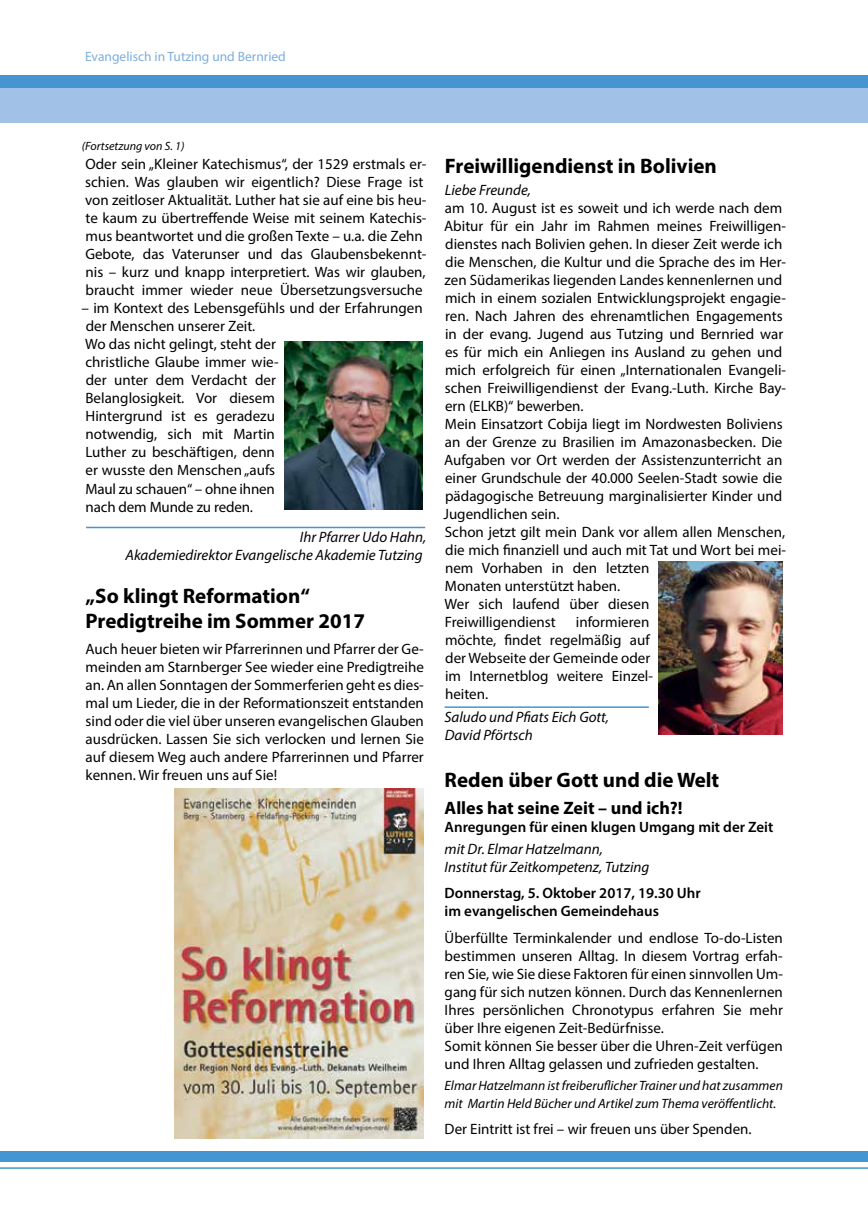
<style>
.page{position:relative;width:868px;height:1212px;background:#fff}
.page>*{position:absolute;margin:0;border:0;box-sizing:border-box;transform-origin:0 0}
.t1{font:700 21px/25.2px "Myriad Pro";color:#000}
.t2{font:700 18px "Myriad Pro";color:#000}
.t3{font:15px/18px "Myriad Pro";color:#000}
.t4{font:italic 15px/18px "Myriad Pro";color:#000}
.t5{font:600 15px/18px "Myriad Pro";color:#000}
.t6{font:italic 13.5px/18px "Myriad Pro";color:#000}
.t7{font:13.5px "Myriad Pro";color:#7eaedd}
.t8{font:italic 12px "Myriad Pro";color:#000}
</style>
<div class="page">
<div style="left:0;top:75px;width:867px;height:22px;background:#4495d1"></div>
<div style="left:0;top:88px;width:867px;height:34px;background:#a1c1e6"></div>
<div style="left:0;top:1152px;width:867px;height:10px;background:#4495d1"></div>
<hr style="left:0;top:1167px;width:867px;height:2px;background:#4495d1">
<img style="left:174px;top:789px;width:249px;height:349px">
<img style="left:284px;top:341px;width:138px;height:169px">
<hr style="left:444px;top:706px;width:204px;height:2px;background:#4495d1">
<hr style="left:86px;top:527px;width:339px;height:1px;background:#4495d1">
<img style="left:658px;top:561px;width:124px;height:173px">
<p class="t7" style="left:85px;top:48px;width:202px">Evangelisch in Tutzing und Bernried</p>
<p class="t8" style="left:82px;top:138px;width:104px">(Fortsetzung von S. 1)</p>
<p class="t3" style="left:85px;top:155px;width:343px">Oder sein „Kleiner Katechismus“, der 1529 erstmals er&shy;schien. Was glauben wir eigentlich? Diese Frage ist von zeitloser Aktualität. Luther hat sie auf eine bis heu&shy;te kaum zu übertreffende Weise mit seinem Katechis&shy;mus beantwortet und die großen Texte – u.a. die Zehn Gebote, das Vaterunser und das Glaubensbekennt&shy;nis – kurz und knapp interpretiert. Was wir glauben, braucht immer wieder neue Übersetzungsversuche</p>
<p class="t3" style="left:81px;top:299px;width:343px">– im Kontext des Lebensgefühls und der Erfahrungen der Menschen unserer Zeit.<br>Wo das nicht gelingt, steht der<br>christliche Glaube immer wie-<br>der unter dem Verdacht der<br>Belanglosigkeit. Vor diesem<br>Hintergrund ist es geradezu<br>notwendig, sich mit Martin<br>Luther zu beschäftigen, denn<br>er wusste den Menschen „aufs<br>Maul zu schauen“ – ohne ihnen<br>nach dem Munde zu reden.</p>
<p class="t4" style="left:125px;top:528px;width:302px;text-align:right">Ihr Pfarrer Udo Hahn,<br>Akademiedirektor Evangelische Akademie Tutzing</p>
<h1 class="t1" style="left:86px;top:582px;width:281px">„So klingt Reformation“<br>Predigtreihe im Sommer 2017</h1>
<p class="t3" style="left:86px;top:640px;width:340px;text-align:justify">Auch heuer bieten wir Pfarrerinnen und Pfarrer der Ge&shy;meinden am Starnberger See wieder eine Predigtreihe an. An allen Sonntagen der Sommerferien geht es dies&shy;mal um Lieder, die in der Reformationszeit entstanden sind oder die viel über unseren evangelischen Glauben ausdrücken. Lassen Sie sich verlocken und lernen Sie auf diesem Weg auch andere Pfarrerinnen und Pfarrer kennen. Wir freuen uns auf Sie!</p>
<h1 class="t1" style="left:445px;top:153px;width:273px">Freiwilligendienst in Bolivien</h1>
<p class="t4" style="left:445px;top:181px;width:87px">Liebe Freunde,</p>
<p class="t3" style="left:443px;top:199px;width:344px">am 10. August ist es soweit und ich werde nach dem Abitur für ein Jahr im Rahmen meines Freiwilligen&shy;dienstes nach Bolivien gehen. In dieser Zeit werde ich die Menschen, die Kultur und die Sprache des im Her&shy;zen Südamerikas liegenden Landes kennenlernen und mich in einem sozialen Entwicklungsprojekt engagie&shy;ren. Nach Jahren des ehrenamtlichen Engagements in der evang. Jugend aus Tutzing und Bernried war es für mich ein Anliegen ins Ausland zu gehen und mich erfolgreich für einen „Internationalen Evangeli&shy;schen Freiwilligendienst der Evang.-Luth. Kirche Bay&shy;ern (ELKB)“ bewerben.<br>Mein Einsatzort Cobija liegt im Nordwesten Boliviens an der Grenze zu Brasilien im Amazonasbecken. Die Aufgaben vor Ort werden der Assistenzunterricht an einer Grundschule der 40.000 Seelen-Stadt sowie die pädagogische Betreuung marginalisierter Kinder und Jugendlichen sein.<br>Schon jetzt gilt mein Dank vor allem allen Menschen, die mich finanziell und auch mit Tat und Wort bei mei&shy;nem Vorhaben in den letzten<br>Monaten unterstützt haben.<br>Wer sich laufend über diesen<br>Freiwilligendienst</p>
<p class="t3" style="left:445px;top:613px;width:209px;text-indent:131px">informieren möchte, findet regelmäßig auf der Webseite der Gemeinde oder im Internetblog weitere Einzel&shy;heiten.</p>
<p class="t4" style="left:444px;top:707px;width:166px">Saludo und Pfiats Eich Gott,<br>David Pförtsch</p>
<h1 class="t1" style="left:444px;top:767px;width:276px">Reden über Gott und die Welt</h1>
<p class="t2" style="left:444px;top:796px;width:240px">Alles hat seine Zeit – und ich?!</p>
<p class="t5" style="left:444px;top:817px;width:330px">Anregungen für einen klugen Umgang mit der Zeit</p>
<p class="t4" style="left:444px;top:840px;width:206px">mit Dr. Elmar Hatzelmann,<br>Institut für Zeitkompetenz, Tutzing</p>
<p class="t5" style="left:444px;top:884px;width:258px">Donnerstag, 5. Oktober 2017, 19.30 Uhr im evangelischen Gemeindehaus</p>
<p class="t3" style="left:444px;top:929px;width:340px">Überfüllte Terminkalender und endlose To-do-Listen bestimmen unseren Alltag. In diesem Vortrag erfah&shy;ren Sie, wie Sie diese Faktoren für einen sinnvollen Um&shy;gang für sich nutzen können. Durch das Kennenlernen Ihres persönlichen Chronotypus erfahren Sie mehr über Ihre eigenen Zeit-Bedürfnisse.<br>Somit können Sie besser über die Uhren-Zeit verfügen und Ihren Alltag gelassen und zufrieden gestalten.</p>
<p class="t6" style="left:444px;top:1076px;width:340px">Elmar Hatzelmann ist freiberuflicher Trainer und hat zusammen mit Martin Held Bücher und Artikel zum Thema veröffentlicht.</p>
<p class="t3" style="left:444px;top:1120px;width:308px">Der Eintritt ist frei – wir freuen uns über Spenden.</p>
</div>
